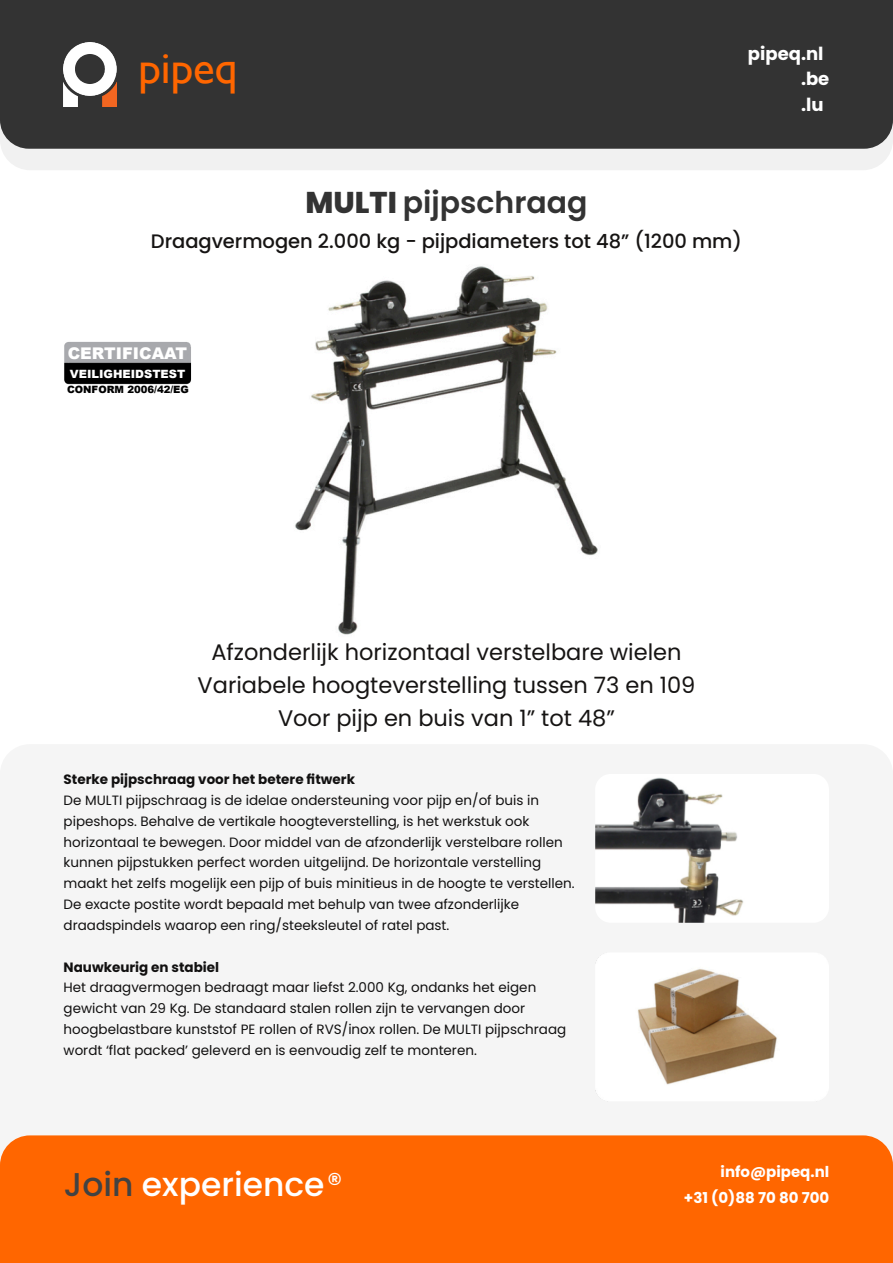
<style>
.page{position:relative;width:893px;height:1263px;background:#fff}
.page>*{position:absolute;margin:0;border:0;box-sizing:border-box;transform-origin:0 0}
.t1{font:45px "Gill Sans";color:#f60}
.t2{font:500 33px "Poppins";color:#fff}
.t3{font:600 30px "Poppins";color:#333}
.t4{font:22.5px/33px "Poppins";color:#161413;text-align:center}
.t5{font:500 19.5px "Poppins";color:#161413}
.t6{font:700 18px "Poppins";color:#fff}
.t7{font:900 16.05px "Arial";color:#fff}
.t8{font:700 15px "Poppins";color:#fff}
.t9{font:13.5px/20.9px "Poppins";color:#111010}
.t10{font:700 13.5px "Poppins";color:#111010}
.t11{font:900 11.4px "Arial";color:#fff}
.t12{font:900 10.05px "Arial";color:#000}
.s1{color:#333}
.s2{font-weight:800}
.s3{color:#424242}
.s4{font-weight:400;font-size:30px}
</style>
<div class="page">
<div style="left:0;top:744px;width:893px;height:519px;background:#f5f5f5;border-radius:30px"></div>
<div style="left:0;top:1135px;width:893px;height:128px;background:#f60;border-radius:30px"></div>
<div style="left:0;top:0;width:893px;height:170px;background:#f1f1f1;border-radius:30px"></div>
<div style="left:0;top:0;width:893px;height:149px;background:#333;border-radius:29px"></div>
<div style="left:0;top:0;width:893px;height:43px;background:#333"></div>
<img style="left:295px;top:266px;width:303px;height:369px">
<img style="left:64px;top:43px;width:53px;height:63px">
<img style="left:595px;top:774px;width:234px;height:149px;border-radius:16px">
<img style="left:595px;top:952px;width:234px;height:149px;border-radius:14px">
<img style="left:64px;top:341px;width:127px;height:44px">
<h1 class="t1" style="left:138px;top:52px;width:143px">pipeq<span class="s1">.nl</span></h1>
<h3 class="t6" style="left:748px;top:41px;width:77px">pipeq.nl</h3>
<h3 class="t6" style="left:801px;top:66px;width:30px">.be</h3>
<h3 class="t6" style="left:801px;top:92px;width:24px">.lu</h3>
<h3 class="t3" style="left:305px;top:182px;width:283px"><span class="s2">MULTI</span> pijpschraag</h3>
<h3 class="t5" style="left:151px;top:228px;width:593px">Draagvermogen 2.000 kg - pijpdiameters tot 48” (1200 mm)</h3>
<p class="t7" style="left:68px;top:348px;width:121px">CERTIFICAAT</p>
<p class="t11" style="left:70px;top:370px;width:117px">VEILIGHEIDSTEST</p>
<p class="t12" style="left:67px;top:386px;width:123px">CONFORM 2006/42/EG</p>
<h3 class="t4" style="left:198px;top:636px;width:499px">Afzonderlijk horizontaal verstelbare wielen<br>Variabele hoogteverstelling tussen 73 en 109<br>Voor pijp en buis van 1” tot 48”</h3>
<p class="t10" style="left:64px;top:770px;width:293px">Sterke pijpschraag voor het betere fitwerk</p>
<p class="t9" style="left:64px;top:790px;width:512px">De MULTI pijpschraag is de idelae ondersteuning voor pijp en/of buis in pipeshops. Behalve de vertikale hoogteverstelling, is het werkstuk ook horizontaal te bewegen. Door middel van de afzonderlijk verstelbare rollen kunnen pijpstukken perfect worden uitgelijnd. De horizontale verstelling maakt het zelfs mogelijk een pijp of buis minitieus in de hoogte te verstellen.<br>De exacte postite wordt bepaald met behulp van twee afzonderlijke draadspindels waarop een ring/steeksleutel of ratel past.</p>
<p class="t10" style="left:64px;top:957px;width:157px">Nauwkeurig en stabiel</p>
<p class="t9" style="left:64px;top:977px;width:504px">Het draagvermogen bedraagt maar liefst 2.000 Kg, ondanks het eigen gewicht van 29 Kg. De standaard stalen rollen zijn te vervangen door hoogbelastbare kunststof PE rollen of RVS/inox rollen. De MULTI pijpschraag wordt ‘flat packed’ geleverd en is eenvoudig zelf te monteren.</p>
<h2 class="t2" style="left:64px;top:1161px;width:280px"><span class="s3">Join</span> experience<span class="s4">®</span></h2>
<p class="t8" style="left:721px;top:1161px;width:110px">info@pipeq.nl</p>
<p class="t8" style="left:684px;top:1187px;width:147px">+31 (0)88 70 80 700</p>
</div>
